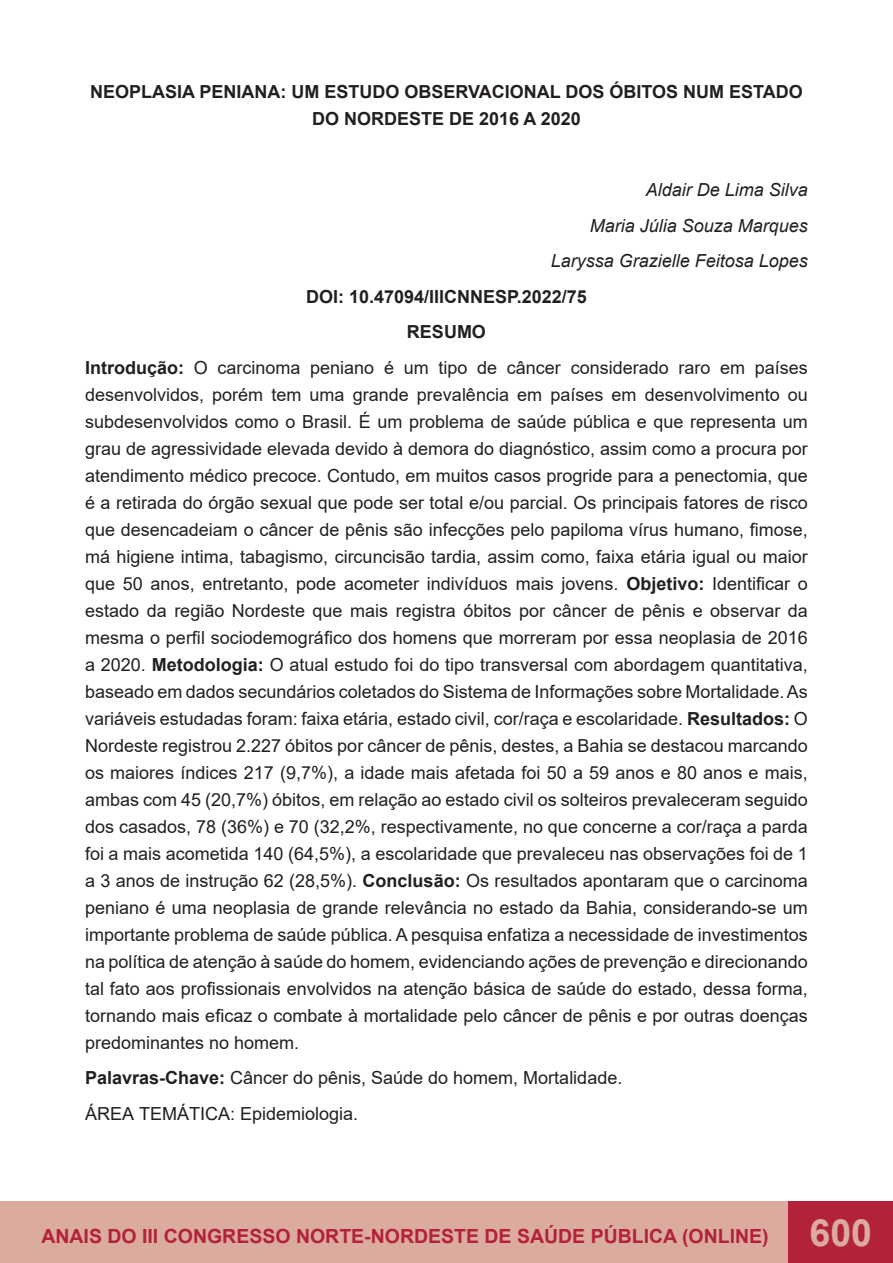
<style>
.page{position:relative;width:893px;height:1263px;background:#fff}
.page>*{position:absolute;margin:0;border:0;box-sizing:border-box;transform-origin:0 0}
.t1{font:700 19.5px "Arial";color:#b22238}
.t2{font:18px/27px "Arial";color:#231f20;text-align:justify}
.t3{font:700 18px/27px "Arial";color:#231f20;text-align:center}
.t4{font:italic 18px "Arial";color:#231f20}
.s1{font-weight:700}
.s2{font-size:37.5px;color:#dcaba0}
</style>
<div class="page">
<div style="left:0;top:1201px;width:810px;height:62px;background:#dcaba0"></div>
<div style="left:789px;top:1201px;width:104px;height:62px;background:#b22238"></div>
<hr style="left:892px;top:1201px;width:1px;height:62px;background:#dcaba0">
<p class="t3" style="left:90px;top:79px;width:714px">NEOPLASIA PENIANA: UM ESTUDO OBSERVACIONAL DOS ÓBITOS NUM ESTADO<br>DO NORDESTE DE 2016 A 2020</p>
<p class="t4" style="left:646px;top:178px;width:164px">Aldair De Lima Silva</p>
<p class="t4" style="left:590px;top:214px;width:220px">Maria Júlia Souza Marques</p>
<p class="t4" style="left:551px;top:249px;width:259px">Laryssa Grazielle Feitosa Lopes</p>
<p class="t3" style="left:306px;top:283px;width:282px">DOI: 10.47094/IIICNNESP.2022/75</p>
<p class="t3" style="left:407px;top:319px;width:81px">RESUMO</p>
<p class="t2" style="left:85px;top:354px;width:724px"><span class="s1">Introdução:</span> O carcinoma peniano é um tipo de câncer considerado raro em países desenvolvidos, porém tem uma grande prevalência em países em desenvolvimento ou subdesenvolvidos como o Brasil. É um problema de saúde pública e que representa um grau de agressividade elevada devido à demora do diagnóstico, assim como a procura por atendimento médico precoce. Contudo, em muitos casos progride para a penectomia, que é a retirada do órgão sexual que pode ser total e/ou parcial. Os principais fatores de risco que desencadeiam o câncer de pênis são infecções pelo papiloma vírus humano, fimose, má higiene intima, tabagismo, circuncisão tardia, assim como, faixa etária igual ou maior que 50 anos, entretanto, pode acometer indivíduos mais jovens. <span class="s1">Objetivo:</span> Identificar o estado da região Nordeste que mais registra óbitos por câncer de pênis e observar da mesma o perfil sociodemográfico dos homens que morreram por essa neoplasia de 2016 a 2020. <span class="s1">Metodologia:</span> O atual estudo foi do tipo transversal com abordagem quantitativa, baseado em dados secundários coletados do Sistema de Informações sobre Mortalidade. As variáveis estudadas foram: faixa etária, estado civil, cor/raça e escolaridade. <span class="s1">Resultados:</span> O Nordeste registrou 2.227 óbitos por câncer de pênis, destes, a Bahia se destacou marcando os maiores índices 217 (9,7%), a idade mais afetada foi 50 a 59 anos e 80 anos e mais, ambas com 45 (20,7%) óbitos, em relação ao estado civil os solteiros prevaleceram seguido dos casados, 78 (36%) e 70 (32,2%, respectivamente, no que concerne a cor/raça a parda foi a mais acometida 140 (64,5%), a escolaridade que prevaleceu nas observações foi de 1 a 3 anos de instrução 62 (28,5%). <span class="s1">Conclusão:</span> Os resultados apontaram que o carcinoma peniano é uma neoplasia de grande relevância no estado da Bahia, considerando-se um importante problema de saúde pública. A pesquisa enfatiza a necessidade de investimentos na política de atenção à saúde do homem, evidenciando ações de prevenção e direcionando tal fato aos profissionais envolvidos na atenção básica de saúde do estado, dessa forma, tornando mais eficaz o combate à mortalidade pelo câncer de pênis e por outras doenças predominantes no homem.</p>
<p class="t2" style="left:85px;top:1064px;width:539px"><span class="s1">Palavras-Chave:</span> Câncer do pênis, Saúde do homem, Mortalidade.</p>
<p class="t2" style="left:85px;top:1100px;width:275px">ÁREA TEMÁTICA: Epidemiologia.</p>
<p class="t1" style="left:41px;top:1222px;width:832px">ANAIS DO III CONGRESSO NORTE-NORDESTE DE SAÚDE PÚBLICA (ONLINE) <span class="s2">600</span></p>
</div>
